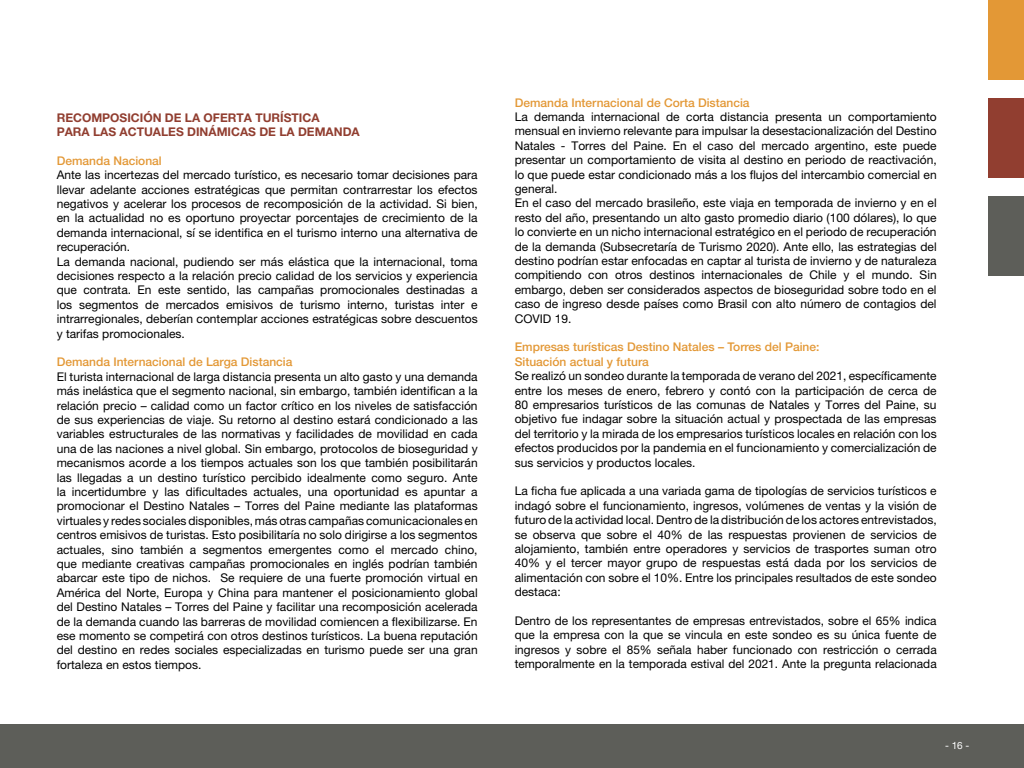
<style>
.page{position:relative;width:1024px;height:768px;background:#fff}
.page>*{position:absolute;margin:0;border:0;box-sizing:border-box;transform-origin:0 0}
.t1{font:12px/14.4px "Helvetica Neue LT Pro";color:#000;text-align:justify}
.t2{font:500 12px/14.4px "Helvetica Neue LT Pro";color:#e39836}
.t3{font:700 12px/14.4px "Helvetica Neue LT Pro";color:#913e30}
.t4{font:10px "Helvetica Neue LT Pro";color:#fff}
</style>
<div class="page">
<div style="left:0;top:724px;width:1024px;height:44px;background:#5d5e59"></div>
<div style="left:988px;top:196px;width:36px;height:80px;background:#5d5e59"></div>
<div style="left:988px;top:98px;width:36px;height:80px;background:#913e30"></div>
<div style="left:988px;top:0;width:36px;height:80px;background:#e39836"></div>
<p class="t3" style="left:57px;top:110px;width:305px">RECOMPOSICIÓN DE LA OFERTA TURÍSTICA<br>PARA LAS ACTUALES DINÁMICAS DE LA DEMANDA</p>
<p class="t2" style="left:57px;top:153px;width:107px">Demanda Nacional</p>
<p class="t1" style="left:57px;top:168px;width:423px;text-align:left">Ante las incertezas del mercado turístico, es necesario tomar decisiones para llevar adelante acciones estratégicas que permitan contrarrestar los efectos negativos y acelerar los procesos de recomposición de la actividad. Si bien, en la actualidad no es oportuno proyectar porcentajes de crecimiento de la demanda internacional, sí se identifica en el turismo interno una alternativa de recuperación.<br>La demanda nacional, pudiendo ser más elástica que la internacional, toma decisiones respecto a la relación precio calidad de los servicios y experiencia que contrata. En este sentido, las campañas promocionales destinadas a los segmentos de mercados emisivos de turismo interno, turistas inter e intrarregionales, deberían contemplar acciones estratégicas sobre descuentos y tarifas promocionales.</p>
<p class="t2" style="left:57px;top:355px;width:237px">Demanda Internacional de Larga Distancia</p>
<p class="t1" style="left:57px;top:369px;width:423px">El turista internacional de larga distancia presenta un alto gasto y una demanda más inelástica que el segmento nacional, sin embargo, también identifican a la relación precio – calidad como un factor crítico en los niveles de satisfacción de sus experiencias de viaje. Su retorno al destino estará condicionado a las variables estructurales de las normativas y facilidades de movilidad en cada una de las naciones a nivel global. Sin embargo, protocolos de bioseguridad y mecanismos acorde a los tiempos actuales son los que también posibilitarán las llegadas a un destino turístico percibido idealmente como seguro. Ante la incertidumbre y las dificultades actuales, una oportunidad es apuntar a promocionar el Destino Natales – Torres del Paine mediante las plataformas virtuales y redes sociales disponibles, más otras campañas comunicacionales en centros emisivos de turistas. Esto posibilitaría no solo dirigirse a los segmentos actuales, sino también a segmentos emergentes como el mercado chino, que mediante creativas campañas promocionales en inglés podrían también abarcar este tipo de nichos. Se requiere de una fuerte promoción virtual en América del Norte, Europa y China para mantener el posicionamiento global del Destino Natales – Torres del Paine y facilitar una recomposición acelerada de la demanda cuando las barreras de movilidad comiencen a flexibilizarse. En ese momento se competirá con otros destinos turísticos. La buena reputación del destino en redes sociales especializadas en turismo puede ser una gran fortaleza en estos tiempos.</p>
<p class="t2" style="left:515px;top:95px;width:236px">Demanda Internacional de Corta Distancia</p>
<p class="t1" style="left:515px;top:109px;width:424px;text-align:left">La demanda internacional de corta distancia presenta un comportamiento mensual en invierno relevante para impulsar la desestacionalización del Destino Natales - Torres del Paine. En el caso del mercado argentino, este puede presentar un comportamiento de visita al destino en periodo de reactivación, lo que puede estar condicionado más a los flujos del intercambio comercial en general.<br>En el caso del mercado brasileño, este viaja en temporada de invierno y en el resto del año, presentando un alto gasto promedio diario (100 dólares), lo que lo convierte en un nicho internacional estratégico en el periodo de recuperación de la demanda (Subsecretaría de Turismo 2020). Ante ello, las estrategias del destino podrían estar enfocadas en captar al turista de invierno y de naturaleza compitiendo con otros destinos internacionales de Chile y el mundo. Sin embargo, deben ser considerados aspectos de bioseguridad sobre todo en el caso de ingreso desde países como Brasil con alto número de contagios del COVID 19.</p>
<p class="t2" style="left:515px;top:340px;width:306px">Empresas turísticas Destino Natales – Torres del Paine:<br>Situación actual y futura</p>
<p class="t1" style="left:515px;top:369px;width:424px">Se realizó un sondeo durante la temporada de verano del 2021, específicamente entre los meses de enero, febrero y contó con la participación de cerca de 80 empresarios turísticos de las comunas de Natales y Torres del Paine, su objetivo fue indagar sobre la situación actual y prospectada de las empresas del territorio y la mirada de los empresarios turísticos locales en relación con los efectos producidos por la pandemia en el funcionamiento y comercialización de sus servicios y productos locales.</p>
<p class="t1" style="left:515px;top:484px;width:424px">La ficha fue aplicada a una variada gama de tipologías de servicios turísticos e indagó sobre el funcionamiento, ingresos, volúmenes de ventas y la visión de futuro de la actividad local. Dentro de la distribución de los actores entrevistados, se observa que sobre el 40% de las respuestas provienen de servicios de alojamiento, también entre operadores y servicios de trasportes suman otro 40% y el tercer mayor grupo de respuestas está dada por los servicios de alimentación con sobre el 10%. Entre los principales resultados de este sondeo destaca:</p>
<p class="t1" style="left:515px;top:613px;width:424px">Dentro de los representantes de empresas entrevistados, sobre el 65% indica que la empresa con la que se vincula en este sondeo es su única fuente de ingresos y sobre el 85% señala haber funcionado con restricción o cerrada temporalmente en la temporada estival del 2021. Ante la pregunta relacionada</p>
<p class="t4" style="left:945px;top:739px;width:26px">- 16 -</p>
</div>
